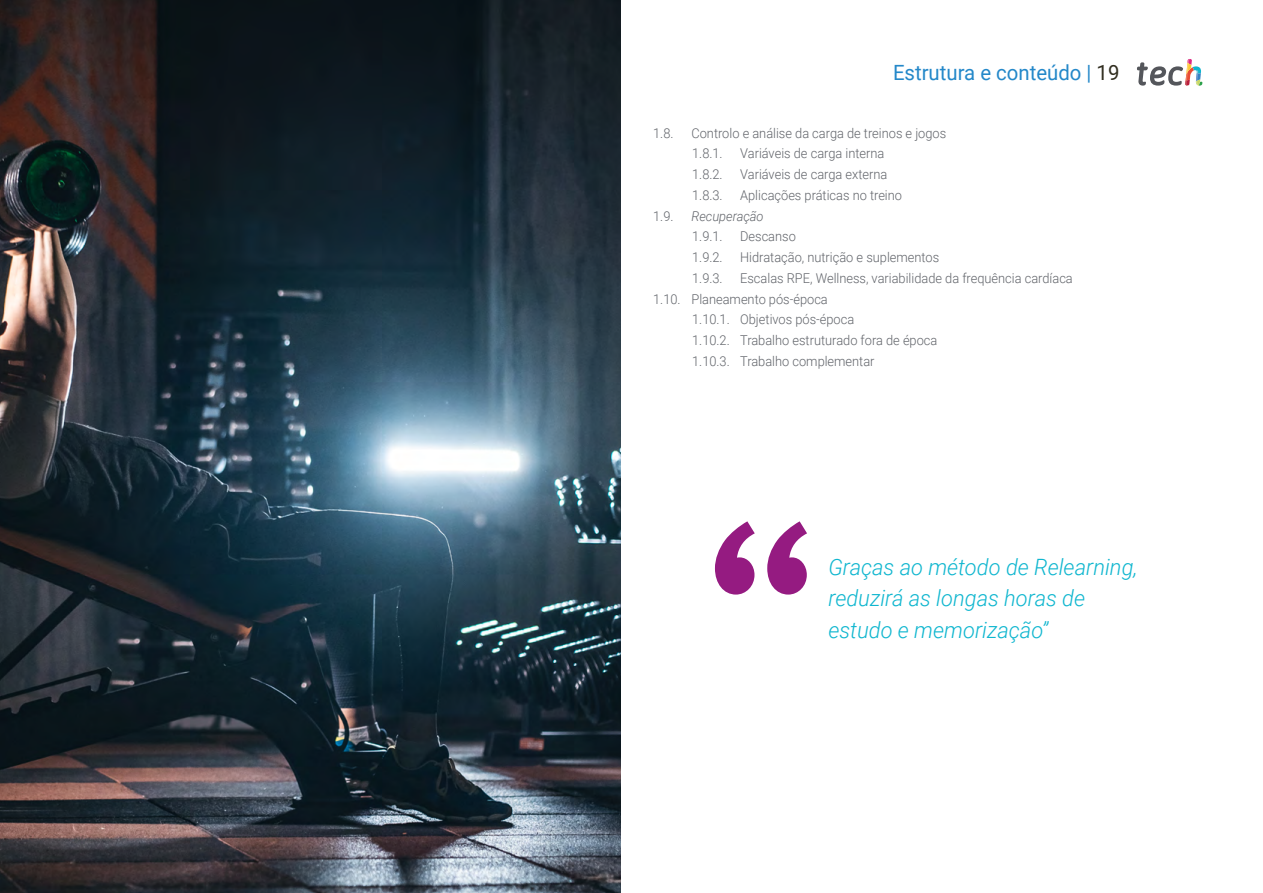
<style>
.page{position:relative;width:1263px;height:893px;background:#fff}
.page>*{position:absolute;margin:0;border:0;box-sizing:border-box;transform-origin:0 0}
.t1{font:italic 300 22.5px/31.5px "Roboto";color:#0fb6cf}
.t2{font:21px "Roboto";color:#2488c9}
.t3{font:300 13.5px/20.7px "Roboto";color:#61646a;scale:.95 1}
.t4{font:italic 300 13.5px "Roboto";color:#61646a;scale:.95 1}
.s1{color:#312e20}
</style>
<div class="page">
<img style="left:0;top:0;width:621px;height:893px">
<svg style="left:1137px;top:59px;width:65px;height:27px"></svg>
<svg style="left:715px;top:521px;width:92px;height:74px"></svg>
<h2 class="t2" style="left:893px;top:57px;width:228px">Estrutura e conteúdo | <span class="s1">19</span></h2>
<p class="t3" style="left:653px;top:122px;width:23px">1.8.</p>
<p class="t3" style="left:691px;top:122px;width:270px">Controlo e análise da carga de treinos e jogos<br>1.8.1.</p>
<p class="t3" style="left:740px;top:143px;width:153px">Variáveis de carga interna</p>
<p class="t3" style="left:692px;top:164px;width:34px">1.8.2.</p>
<p class="t3" style="left:740px;top:164px;width:156px">Variáveis de carga externa</p>
<p class="t3" style="left:692px;top:184px;width:34px">1.8.3.</p>
<p class="t3" style="left:740px;top:184px;width:172px">Aplicações práticas no treino</p>
<p class="t3" style="left:653px;top:205px;width:23px">1.9.</p>
<p class="t4" style="left:691px;top:206px;width:77px">Recuperação</p>
<p class="t3" style="left:692px;top:226px;width:34px">1.9.1.</p>
<p class="t3" style="left:740px;top:226px;width:60px">Descanso</p>
<p class="t3" style="left:692px;top:247px;width:34px">1.9.2.</p>
<p class="t3" style="left:740px;top:247px;width:211px">Hidratação, nutrição e suplementos</p>
<p class="t3" style="left:692px;top:267px;width:34px">1.9.3.</p>
<p class="t3" style="left:740px;top:267px;width:352px">Escalas RPE, Wellness, variabilidade da frequência cardíaca</p>
<p class="t3" style="left:653px;top:288px;width:185px">1.10. Planeamento pós-época</p>
<p class="t3" style="left:692px;top:309px;width:172px">1.10.1. Objetivos pós-época</p>
<p class="t3" style="left:692px;top:330px;width:260px">1.10.2. Trabalho estruturado fora de época</p>
<p class="t3" style="left:692px;top:350px;width:194px">1.10.3. Trabalho complementar</p>
<h1 class="t1" style="left:828px;top:550px;width:311px">Graças ao método de Relearning, reduzirá as longas horas de estudo e memorização”</h1>
</div>
